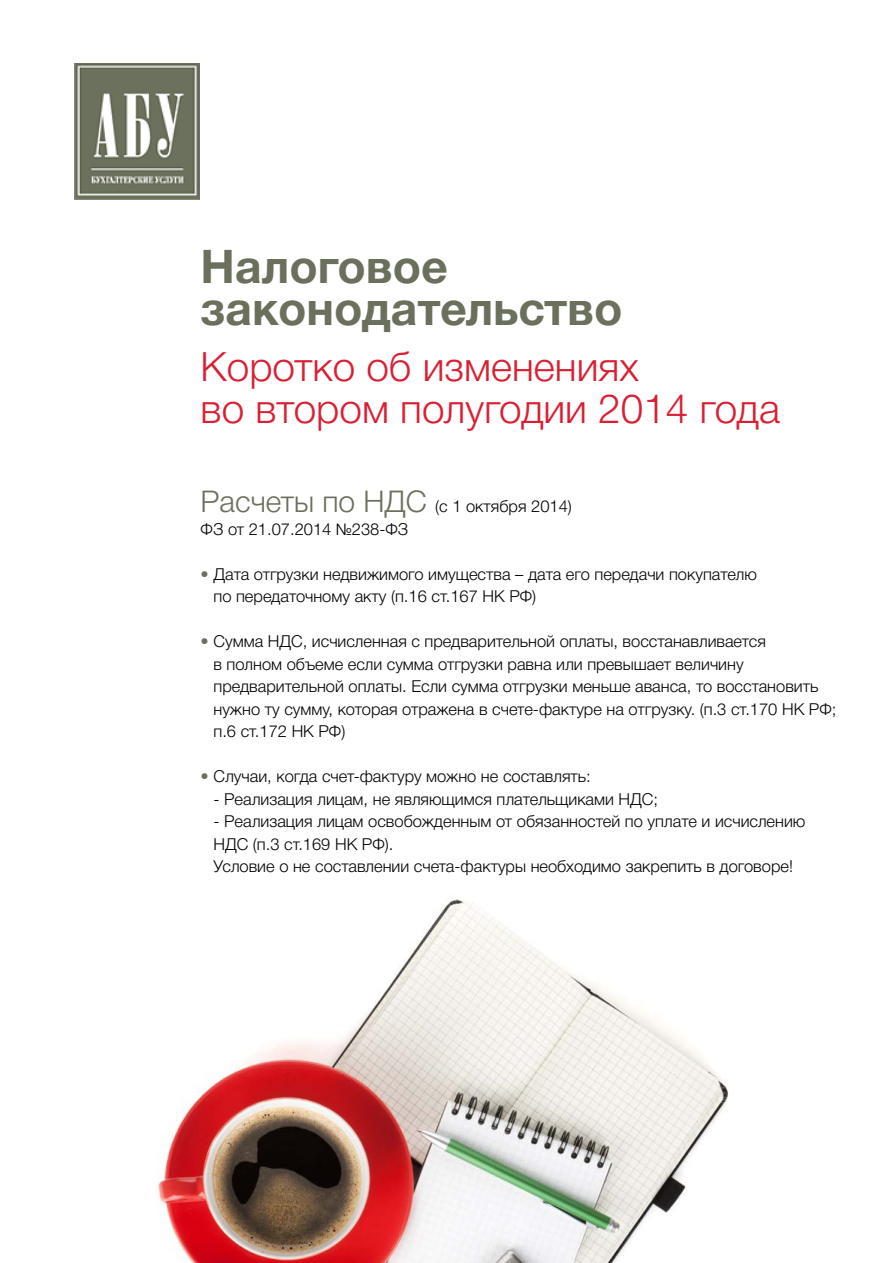
<style>
.page{position:relative;width:893px;height:1263px;background:#fff}
.page>*{position:absolute;margin:0;border:0;box-sizing:border-box;transform-origin:0 0}
.t1{font:700 46.5px/42px "Helvetica Neue Cyr";color:#6b705c}
.t2{font:300 40.5px/42px "Helvetica Neue Cyr";color:#da1f32}
.t3{font:300 16.5px/22.5px "Helvetica Neue Cyr";color:#000}
.s1{font-size:30px;color:#6b705c}
.s2{color:#6b705c}
</style>
<div class="page">
<img style="left:75px;top:63px;width:124px;height:136px">
<img style="left:157px;top:899px;width:572px;height:364px">
<h1 class="t1" style="left:201px;top:246px;width:423px">Налоговое законодательство</h1>
<h2 class="t2" style="left:201px;top:346px;width:581px">Коротко об изменениях<br>во втором полугодии 2014 года</h2>
<p class="t3" style="left:201px;top:495px;width:373px"><span class="s1">Расчеты по НДС</span> (с 1 октября 2014)<br>ФЗ от 21.07.2014 №238-ФЗ</p>
<p class="t3" style="left:213px;top:563px;width:545px;text-indent:-13px"><span class="s2">•</span> Дата отгрузки недвижимого имущества – дата его передачи покупателю по передаточному акту (п.16 ст.167 НК РФ)</p>
<p class="t3" style="left:213px;top:630px;width:624px;text-indent:-13px"><span class="s2">•</span> Сумма НДС, исчисленная с предварительной оплаты, восстанавливается<br>в полном объеме если сумма отгрузки равна или превышает величину предварительной оплаты. Если сумма отгрузки меньше аванса, то восстановить нужно ту сумму, которая отражена в счете-фактуре на отгрузку. (п.3 ст.170 НК РФ; п.6 ст.172 НК РФ)</p>
<p class="t3" style="left:201px;top:765px;width:392px"><span class="s2">•</span> Случаи, когда счет-фактуру можно не составлять:</p>
<p class="t3" style="left:213px;top:788px;width:446px">- Реализация лицам, не являющимся плательщиками НДС;</p>
<p class="t3" style="left:213px;top:810px;width:593px">- Реализация лицам освобожденным от обязанностей по уплате и исчислению<br>НДС (п.3 ст.169 НК РФ).<br>Условие о не составлении счета-фактуры необходимо закрепить в договоре!</p>
</div>
